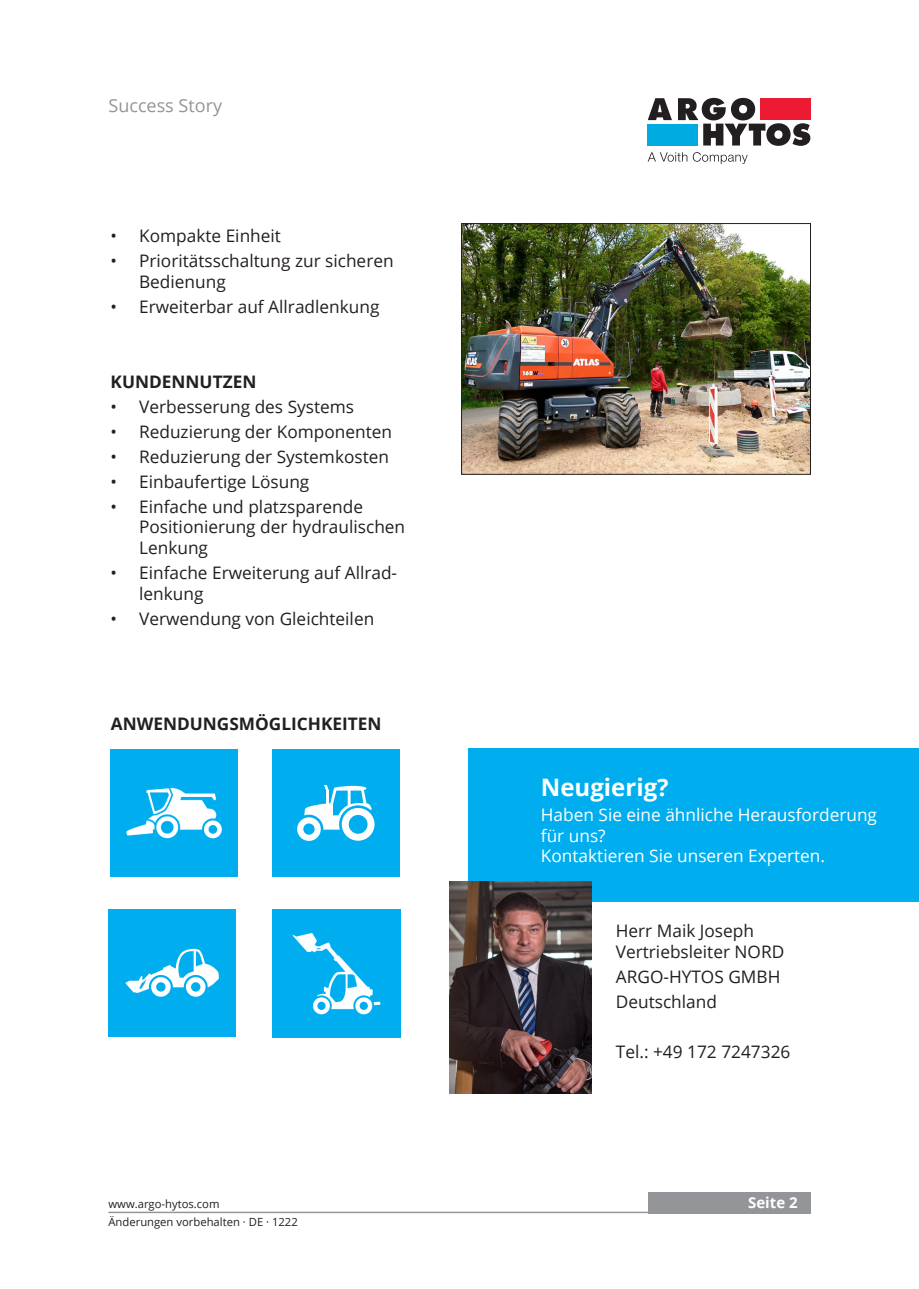
<style>
.page{position:relative;width:919px;height:1289px;background:#fff}
.page>*{position:absolute;margin:0;border:0;box-sizing:border-box;transform-origin:0 0}
.t1{font:700 24px "Open Sans";color:#fff}
.t2{font:18px "Open Sans";color:#939598}
.t3{font:17.25px/20.7px "Open Sans";color:#231f20}
.t4{font:17.25px/20.7px "Open Sans";color:#fff}
.t5{font:700 17.25px "Open Sans";color:#231f20}
.t6{font:700 15px "Open Sans";color:#fff}
.t7{font:11.25px "Open Sans";color:#231f20}
</style>
<div class="page">
<div style="left:648px;top:1191px;width:162px;height:22px;background:#939598"></div>
<hr style="left:108px;top:1211px;width:702px;height:2px;background:#939598">
<svg style="left:647px;top:98px;width:163px;height:48px"></svg>
<div style="left:760px;top:98px;width:50px;height:22px;background:#ed1a33"></div>
<div style="left:647px;top:124px;width:50px;height:21px;background:#00abe1"></div>
<svg style="left:647px;top:152px;width:100px;height:12px"></svg>
<div style="left:468px;top:748px;width:450px;height:153px;background:#00aeef"></div>
<img style="left:449px;top:881px;width:142px;height:212px">
<img style="left:110px;top:749px;width:128px;height:127px">
<img style="left:463px;top:225px;width:345px;height:247px">
<div style="left:461px;top:223px;width:349px;height:251px;border:1px solid #231f20"></div>
<div style="left:272px;top:749px;width:127px;height:127px;background:#00aeef"></div>
<svg style="left:297px;top:785px;width:77px;height:55px"></svg>
<div style="left:108px;top:909px;width:128px;height:127px;background:#00aeef"></div>
<svg style="left:125px;top:948px;width:94px;height:48px"></svg>
<img style="left:272px;top:909px;width:128px;height:128px">
<p class="t2" style="left:108px;top:93px;width:115px">Success Story</p>
<p class="t3" style="left:111px;top:225px;width:172px">• Kompakte Einheit</p>
<p class="t3" style="left:139px;top:250px;width:256px;text-indent:-28px">• Prioritätsschaltung zur sicheren<br>Bedienung</p>
<p class="t3" style="left:111px;top:296px;width:270px">• Erweiterbar auf Allradlenkung</p>
<p class="t5" style="left:111px;top:369px;width:147px">KUNDENNUTZEN</p>
<p class="t3" style="left:111px;top:396px;width:245px">• Verbesserung des Systems</p>
<p class="t3" style="left:111px;top:421px;width:283px">• Reduzierung der Komponenten</p>
<p class="t3" style="left:111px;top:445px;width:280px">• Reduzierung der Systemkosten</p>
<p class="t3" style="left:111px;top:470px;width:200px">• Einbaufertige Lösung</p>
<p class="t3" style="left:139px;top:495px;width:267px;text-indent:-28px">• Einfache und platzsparende<br>Positionierung der hydraulischen<br>Lenkung</p>
<p class="t3" style="left:139px;top:562px;width:259px;text-indent:-28px">• Einfache Erweiterung auf Allrad&shy;lenkung</p>
<p class="t3" style="left:111px;top:607px;width:265px">• Verwendung von Gleichteilen</p>
<p class="t5" style="left:111px;top:711px;width:272px">ANWENDUNGSMÖGLICHKEITEN</p>
<h1 class="t1" style="left:541px;top:770px;width:129px">Neugierig?</h1>
<p class="t4" style="left:541px;top:803px;width:337px">Haben Sie eine ähnliche Herausforderung für uns?<br>Kontaktieren Sie unseren Experten.</p>
<p class="t3" style="left:615px;top:920px;width:170px">Herr Maik Joseph<br>Vertriebsleiter NORD</p>
<p class="t3" style="left:615px;top:963px;width:166px;line-height:24.9px">ARGO-HYTOS GMBH<br>Deutschland</p>
<p class="t3" style="left:615px;top:1040px;width:176px">Tel.: +49 172 7247326</p>
<p class="t7" style="left:108px;top:1195px;width:112px">www.argo-hytos.com</p>
<p class="t6" style="left:748px;top:1192px;width:51px">Seite 2</p>
<p class="t7" style="left:108px;top:1213px;width:191px">Änderungen vorbehalten · DE · 1222</p>
</div>
